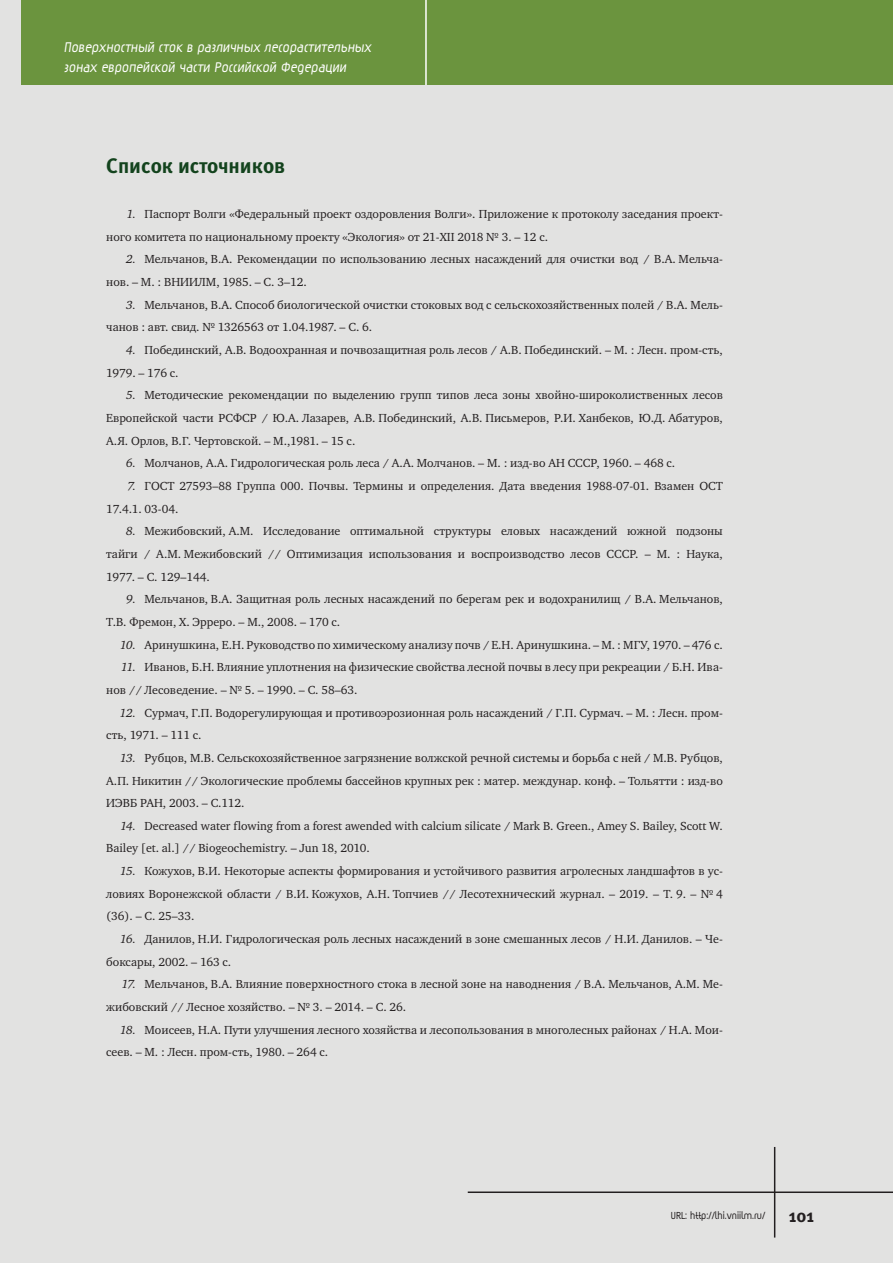
<style>
.page{position:relative;width:893px;height:1263px;background:#e2e2e1}
.page>*{position:absolute;margin:0;border:0;box-sizing:border-box;transform-origin:0 0}
.Zag_2{font:21px "Meta Bold LFC";color:#13431d}
.t1{font:18px "Meta Bold C";color:#231f20}
.t2{font:700 16.5px/19.8px "Magic C";color:#fff}
.t3{font:12px/22.6px "Charter C";color:#231f20}
.t4{font:700 12px "Magic C";color:#231f20}
.s1{font-style:italic}
</style>
<div class="page">
<div style="left:21px;top:0;width:872px;height:85px;background:#6b943e"></div>
<hr style="left:425px;top:0;width:2px;height:85px;background:#fff">
<hr style="left:468px;top:1191px;width:425px;height:2px;background:#231f20">
<hr style="left:774px;top:1147px;width:1px;height:90px;background:#231f20">
<h3 class="t2" style="left:64px;top:39px;width:311px">Поверхностный сток в различных лесорастительных зонах европейской части Российской Федерации</h3>
<p class="Zag_2" style="left:106px;top:153px;width:181px">Список источников</p>
<p class="t3" style="left:106px;top:203px;width:618px;text-indent:20px"><span class="s1">1.</span> Паспорт Волги «Федеральный проект оздоровления Волги». Приложение к протоколу заседания проект&shy;ного комитета по национальному проекту «Экология» от 21-XII 2018 № 3. – 12 с.</p>
<p class="t3" style="left:106px;top:248px;width:618px;text-indent:20px"><span class="s1">2.</span> Мельчанов, В.А. Рекомендации по использованию лесных насаждений для очистки вод / В.А. Мельча&shy;нов. – М. : ВНИИЛМ, 1985. – С. 3–12.</p>
<p class="t3" style="left:106px;top:293px;width:618px;text-indent:20px"><span class="s1">3.</span> Мельчанов, В.А. Способ биологической очистки стоковых вод с сельскохозяйственных полей / В.А. Мель&shy;чанов : авт. свид. № 1326563 от 1.04.1987. – С. 6.</p>
<p class="t3" style="left:106px;top:339px;width:618px;text-indent:20px"><span class="s1">4.</span> Побединский, А.В. Водоохранная и почвозащитная роль лесов / А.В. Побединский. – М. : Лесн. пром-сть,<br>1979. – 176 с.</p>
<p class="t3" style="left:106px;top:384px;width:618px;text-align:justify;text-indent:20px"><span class="s1">5.</span> Методические рекомендации по выделению групп типов леса зоны хвойно-широколиственных лесов Европейской части РСФСР / Ю.А. Лазарев, А.В. Побединский, А.В. Письмеров, Р.И. Ханбеков, Ю.Д. Абатуров, А.Я. Орлов, В.Г. Чертовской. – М.,1981. – 15 с.</p>
<p class="t3" style="left:126px;top:452px;width:551px"><span class="s1">6.</span> Молчанов, А.А. Гидрологическая роль леса / А.А. Молчанов. – М. : изд-во АН СССР, 1960. – 468 с.</p>
<p class="t3" style="left:106px;top:475px;width:618px;text-indent:21px"><span class="s1">7.</span> ГОСТ 27593–88 Группа 000. Почвы. Термины и определения. Дата введения 1988-07-01. Взамен ОСТ<br>17.4.1. 03-04.</p>
<p class="t3" style="left:106px;top:520px;width:618px;text-align:justify;text-indent:20px"><span class="s1">8.</span> Межибовский, А.М. Исследование оптимальной структуры еловых насаждений южной подзоны тайги / А.М. Межибовский // Оптимизация использования и воспроизводство лесов СССР. – М. : Наука, 1977. – С. 129–144.</p>
<p class="t3" style="left:106px;top:588px;width:618px;text-indent:20px"><span class="s1">9.</span> Мельчанов, В.А. Защитная роль лесных насаждений по берегам рек и водохранилищ / В.А. Мельчанов,<br>Т.В. Фремон, Х. Эрреро. – М., 2008. – 170 с.</p>
<p class="t3" style="left:120px;top:633px;width:604px"><span class="s1">10.</span> Аринушкина, Е.Н. Руководство по химическому анализу почв / Е.Н. Аринушкина. – М. : МГУ, 1970. – 476 с.</p>
<p class="t3" style="left:106px;top:656px;width:618px;text-indent:15px"><span class="s1">11.</span> Иванов, Б.Н. Влияние уплотнения на физические свойства лесной почвы в лесу при рекреации / Б.Н. Ива&shy;нов // Лесоведение. – № 5. – 1990. – С. 58–63.</p>
<p class="t3" style="left:106px;top:701px;width:618px;text-indent:14px"><span class="s1">12.</span> Сурмач, Г.П. Водорегулирующая и противоэрозионная роль насаждений / Г.П. Сурмач. – М. : Лесн. пром&shy;сть, 1971. – 111 с.</p>
<p class="t3" style="left:106px;top:746px;width:618px;text-align:justify;text-indent:14px"><span class="s1">13.</span> Рубцов, М.В. Сельскохозяйственное загрязнение волжской речной системы и борьба с ней / М.В. Рубцов, А.П. Никитин // Экологические проблемы бассейнов крупных рек : матер. междунар. конф. – Тольятти : изд-во ИЭВБ РАН, 2003. – С.112.</p>
<p class="t3" style="left:106px;top:814px;width:618px;text-indent:14px"><span class="s1">14.</span> Decreased water flowing from a forest awended with calcium silicate / Mark B. Green., Amey S. Bailey, Scott W.<br>Bailey [et. al.] // Biogeochemistry. – Jun 18, 2010.</p>
<p class="t3" style="left:106px;top:860px;width:618px;text-align:justify;text-indent:14px"><span class="s1">15.</span> Кожухов, В.И. Некоторые аспекты формирования и устойчивого развития агролесных ландшафтов в ус&shy;ловиях Воронежской области / В.И. Кожухов, А.Н. Топчиев // Лесотехнический журнал. – 2019. – Т. 9. – № 4 (36). – С. 25–33.</p>
<p class="t3" style="left:106px;top:928px;width:618px;text-indent:14px"><span class="s1">16.</span> Данилов, Н.И. Гидрологическая роль лесных насаждений в зоне смешанных лесов / Н.И. Данилов. – Че&shy;боксары, 2002. – 163 с.</p>
<p class="t3" style="left:106px;top:973px;width:618px;text-indent:15px"><span class="s1">17.</span> Мельчанов, В.А. Влияние поверхностного стока в лесной зоне на наводнения / В.А. Мельчанов, А.М. Ме&shy;жибовский // Лесное хозяйство. – № 3. – 2014. – С. 26.</p>
<p class="t3" style="left:106px;top:1018px;width:618px;text-indent:14px"><span class="s1">18.</span> Моисеев, Н.А. Пути улучшения лесного хозяйства и лесопользования в многолесных районах / Н.А. Мои&shy;сеев. – М. : Лесн. пром-сть, 1980. – 264 с.</p>
<p class="t4" style="left:671px;top:1210px;width:96px">URL: http://lhi.vniilm.ru/</p>
<h2 class="t1" style="left:789px;top:1205px;width:27px">101</h2>
</div>
